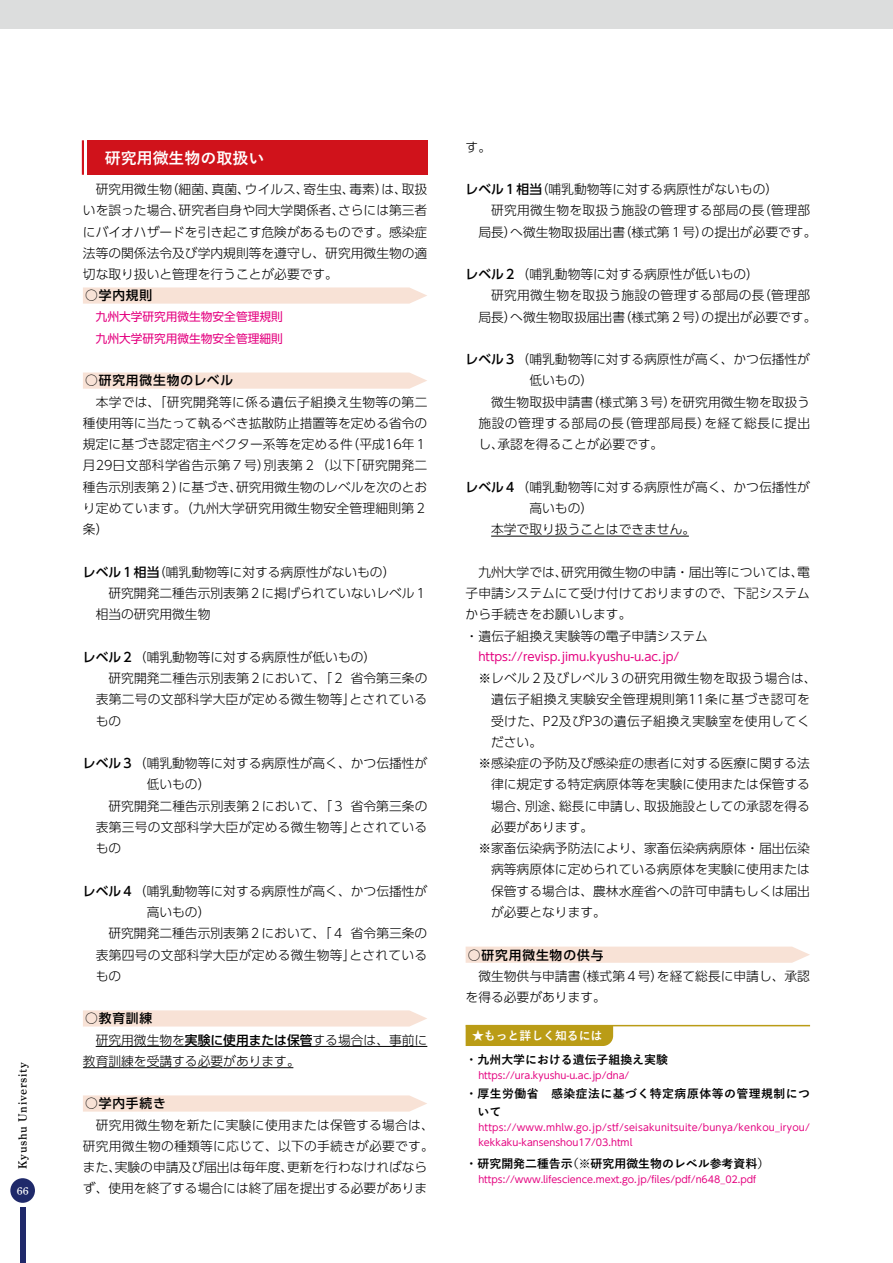
<style>
.page{position:relative;width:893px;height:1263px;background:#fff}
.page>*{position:absolute;margin:0;border:0;box-sizing:border-box;transform-origin:0 0}
.中見出し_赤-段落後のアキなし{font:700 15.9px "Yu Gothic";color:#fff}
.本文1_段落頭1字下げ{font:300 12.75px/21.3px "UD Shin Go Pr 6 N";color:#000;text-align:justify}
.本文1_一字下げ{font:300 12.75px/21.3px "UD Shin Go Pr 6 N";letter-spacing:.005em;color:#000;text-align:justify}
.本文2_字下げなし_前1行アキ{font:300 12.75px/21.3px "UD Shin Go Pr 6 N";color:#000}
.本文1_段落頭1字下げ-2{font:300 12.75px/21.3px "UD Shin Go Pr 6 N";letter-spacing:.025em;color:#000}
.本文1_段落頭1字下げ_前1行アキ{font:300 12.75px/21.3px "UD Shin Go Pr 6 N";color:#000;text-align:justify}
.小見出し_前1行アキ_赤{font:500 12.75px "UD Shin Go Pr 6 N";letter-spacing:.07em;color:#000}
.本文2_字下げなし{font:300 12.75px "UD Shin Go Pr 6 N";color:#000}
.小見出し_赤{font:500 12.75px "UD Shin Go Pr 6 N";color:#000}
.もっと詳しく知るには_項目{font:700 11.85px "Yu Gothic";color:#000}
.もっと詳しく知るには_項目-2{font:700 11.85px/18px "Yu Gothic";letter-spacing:.035em;color:#000}
.タイトル{font:700 11.85px "Yu Gothic";color:#fff}
.本文1_段落頭1字下げ-3{font:11.7px "UD Shin Go Pr 6 N";color:#e4007f}
.t1{font:11.7px "Shuei Min Pr 6 B";letter-spacing:.06em;color:#000}
.t2{font:10.65px "Shuei Min Pr 6 B";color:#fff}
.URL{font:9.6px/15px "UD Shin Go Pr 6 N";letter-spacing:.025em;color:#e4007f}
.URL-2{font:9.6px "UD Shin Go Pr 6 N";color:#e4007f}
.s1{font-weight:500}
</style>
<div class="page">
<div style="left:0;top:0;width:893px;height:29px;background:#dcdddd"></div>
<div style="left:10px;top:1178px;width:25px;height:25px;background:#1f296a;border-radius:50%"></div>
<div style="left:20px;top:1208px;width:6px;height:55px;background:#1f296a"></div>
<div style="left:87px;top:140px;width:340px;height:35px;background:#d0121b"></div>
<hr style="left:82px;top:140px;width:2px;height:35px;background:#d0121b">
<svg style="left:83px;top:287px;width:344px;height:17px;background:#f8e4d8"></svg>
<svg style="left:83px;top:372px;width:344px;height:17px;background:#f8e4d8"></svg>
<svg style="left:83px;top:1010px;width:344px;height:16px;background:#f8e3d7"></svg>
<hr style="left:96px;top:1046px;width:331px;height:1px;background:#000">
<hr style="left:83px;top:1067px;width:210px;height:1px;background:#000">
<svg style="left:83px;top:1095px;width:344px;height:16px;background:#f8e3d8"></svg>
<hr style="left:491px;top:536px;width:198px;height:1px;background:#000">
<svg style="left:466px;top:946px;width:344px;height:17px;background:#f8e4d8"></svg>
<div style="left:466px;top:1026px;width:147px;height:20px;background:#ba9c16"></div>
<hr style="left:466px;top:1025px;width:344px;height:1px;background:#ba9c16">
<p class="t1" style="left:16px;top:1169px;width:108px;rotate:-90deg">Kyushu University</p>
<p class="t2" style="left:17px;top:1185px;width:13px">66</p>
<p class="中見出し_赤-段落後のアキなし" style="left:105px;top:149px;width:161px">研究用微生物の取扱い</p>
<p class="本文1_段落頭1字下げ" style="left:83px;top:178px;width:346px;text-indent:13px">研究用微生物（細菌、真菌、ウイルス、寄生虫、毒素）は、取扱いを誤った場合、研究者自身や同大学関係者、さらには第三者にバイオハザードを引き起こす危険があるものです。感染症法等の関係法令及び学内規則等を遵守し、研究用微生物の適切な取り扱いと管理を行うことが必要です。</p>
<p class="小見出し_赤" style="left:85px;top:285px;width:69px">○学内規則</p>
<p class="本文1_段落頭1字下げ-3" style="left:96px;top:307px;width:189px">九州大学研究用微生物安全管理規則</p>
<p class="本文1_段落頭1字下げ-3" style="left:96px;top:329px;width:189px">九州大学研究用微生物安全管理細則</p>
<p class="小見出し_前1行アキ_赤" style="left:85px;top:370px;width:150px">○研究用微生物のレベル</p>
<p class="本文1_段落頭1字下げ" style="left:83px;top:391px;width:346px;text-indent:13px">本学では、「研究開発等に係る遺伝子組換え生物等の第二種使用等に当たって執るべき拡散防止措置等を定める省令の規定に基づき認定宿主ベクター系等を定める件（平成16年１月29日文部科学省告示第７号）別表第２（以下「研究開発二種告示別表第２）に基づき、研究用微生物のレベルを次のとおり定めています。（九州大学研究用微生物安全管理細則第２条）</p>
<p class="本文2_字下げなし_前1行アキ" style="left:83px;top:561px;width:314px"><span class="s1">レベル１相当</span>（哺乳動物等に対する病原性がないもの）</p>
<p class="本文1_一字下げ" style="left:96px;top:582px;width:333px;text-indent:13px">研究開発二種告示別表第２に掲げられていないレベル１相当の研究用微生物</p>
<p class="本文2_字下げなし_前1行アキ" style="left:83px;top:646px;width:295px"><span class="s1">レベル２</span>（哺乳動物等に対する病原性が低いもの）</p>
<p class="本文1_一字下げ" style="left:96px;top:667px;width:333px;text-indent:13px">研究開発二種告示別表第２において、「２ 省令第三条の表第二号の文部科学大臣が定める微生物等」とされているもの</p>
<p class="本文2_字下げなし_前1行アキ" style="left:147px;top:752px;width:282px;text-indent:-64px"><span class="s1">レベル３</span>（哺乳動物等に対する病原性が高く、かつ伝播性が低いもの）</p>
<p class="本文1_一字下げ" style="left:96px;top:795px;width:333px;text-indent:13px">研究開発二種告示別表第２において、「３ 省令第三条の表第三号の文部科学大臣が定める微生物等」とされているもの</p>
<p class="本文2_字下げなし_前1行アキ" style="left:147px;top:880px;width:282px;text-indent:-64px"><span class="s1">レベル４</span>（哺乳動物等に対する病原性が高く、かつ伝播性が高いもの）</p>
<p class="本文1_一字下げ" style="left:96px;top:922px;width:333px;text-indent:13px">研究開発二種告示別表第２において、「４ 省令第三条の表第四号の文部科学大臣が定める微生物等」とされているもの</p>
<p class="小見出し_前1行アキ_赤" style="left:85px;top:1008px;width:69px">○教育訓練</p>
<p class="本文1_段落頭1字下げ" style="left:83px;top:1029px;width:346px;text-indent:13px">研究用微生物を<span class="s1">実験に使用または保管</span>する場合は、事前に教育訓練を受講する必要があります。</p>
<p class="小見出し_前1行アキ_赤" style="left:85px;top:1093px;width:82px">○学内手続き</p>
<p class="本文1_段落頭1字下げ" style="left:83px;top:1114px;width:352px;text-align:left;text-indent:13px">研究用微生物を新たに実験に使用または保管する場合は、研究用微生物の種類等に応じて、以下の手続きが必要です。また、実験の申請及び届出は毎年度、更新を行わなければならず、使用を終了する場合には終了届を提出する必要がありま</p>
<p class="本文1_段落頭1字下げ" style="left:466px;top:136px;width:27px">す。</p>
<p class="本文2_字下げなし_前1行アキ" style="left:466px;top:178px;width:314px"><span class="s1">レベル１相当</span>（哺乳動物等に対する病原性がないもの）</p>
<p class="本文1_一字下げ" style="left:478px;top:199px;width:340px;text-align:center">研究用微生物を取扱う施設の管理する部局の長（管理部<br>局長）へ微生物取扱届出書（様式第１号）の提出が必要です。</p>
<p class="本文2_字下げなし_前1行アキ" style="left:466px;top:263px;width:295px"><span class="s1">レベル２</span>（哺乳動物等に対する病原性が低いもの）</p>
<p class="本文1_一字下げ" style="left:478px;top:284px;width:340px;text-align:center">研究用微生物を取扱う施設の管理する部局の長（管理部<br>局長）へ微生物取扱届出書（様式第２号）の提出が必要です。</p>
<p class="本文2_字下げなし_前1行アキ" style="left:529px;top:348px;width:282px;text-indent:-64px"><span class="s1">レベル３</span>（哺乳動物等に対する病原性が高く、かつ伝播性が低いもの）</p>
<p class="本文1_一字下げ" style="left:478px;top:391px;width:333px;text-indent:13px">微生物取扱申請書（様式第３号）を研究用微生物を取扱う施設の管理する部局の長（管理部局長）を経て総長に提出し、承認を得ることが必要です。</p>
<p class="本文2_字下げなし_前1行アキ" style="left:529px;top:476px;width:282px;text-indent:-64px"><span class="s1">レベル４</span>（哺乳動物等に対する病原性が高く、かつ伝播性が高いもの）</p>
<p class="本文1_一字下げ" style="left:491px;top:518px;width:206px">本学で取り扱うことはできません。</p>
<p class="本文1_段落頭1字下げ_前1行アキ" style="left:466px;top:561px;width:346px;text-indent:13px">九州大学では、研究用微生物の申請・届出等については、電子申請システムにて受け付けておりますので、下記システムから手続きをお願いします。</p>
<p class="本文2_字下げなし" style="left:466px;top:625px;width:244px">・遺伝子組換え実験等の電子申請システム</p>
<p class="本文1_段落頭1字下げ-3" style="left:478px;top:647px;width:203px">https://revisp.jimu.kyushu-u.ac.jp/</p>
<p class="本文1_段落頭1字下げ-2" style="left:491px;top:667px;width:327px;text-indent:-13px">※レベル２及びレベル３の研究用微生物を取扱う場合は、遺伝子組換え実験安全管理規則第11条に基づき認可を受けた、P2及びP3の遺伝子組換え実験室を使用してください。</p>
<p class="本文1_段落頭1字下げ" style="left:491px;top:752px;width:320px;text-indent:-13px">※感染症の予防及び感染症の患者に対する医療に関する法律に規定する特定病原体等を実験に使用または保管する場合、別途、総長に申請し、取扱施設としての承認を得る必要があります。</p>
<p class="本文1_段落頭1字下げ" style="left:491px;top:837px;width:320px;text-indent:-13px">※家畜伝染病予防法により、家畜伝染病病原体・届出伝染病等病原体に定められている病原体を実験に使用または保管する場合は、農林水産省への許可申請もしくは届出が必要となります。</p>
<p class="小見出し_前1行アキ_赤" style="left:468px;top:944px;width:137px">○研究用微生物の供与</p>
<p class="本文1_段落頭1字下げ" style="left:466px;top:965px;width:346px;text-indent:13px">微生物供与申請書（様式第４号）を経て総長に申請し、承認を得る必要があります。</p>
<p class="タイトル" style="left:472px;top:1029px;width:132px">★もっと詳しく知るには</p>
<p class="もっと詳しく知るには_項目" style="left:466px;top:1053px;width:204px">・九州大学における遺伝子組換え実験</p>
<p class="URL-2" style="left:478px;top:1067px;width:153px">https://ura.kyushu-u.ac.jp/dna/</p>
<p class="もっと詳しく知るには_項目-2" style="left:477px;top:1085px;width:334px;text-indent:-12px">・厚生労働省　感染症法に基づく特定病原体等の管理規制について</p>
<p class="URL" style="left:478px;top:1120px;width:333px">https://www.mhlw.go.jp/stf/seisakunitsuite/bunya/kenkou_iryou/ kekkaku-kansenshou17/03.html</p>
<p class="もっと詳しく知るには_項目" style="left:466px;top:1157px;width:305px">・研究開発二種告示（※研究用微生物のレベル参考資料）</p>
<p class="URL-2" style="left:478px;top:1172px;width:279px">https://www.lifescience.mext.go.jp/files/pdf/n648_02.pdf</p>
</div>
